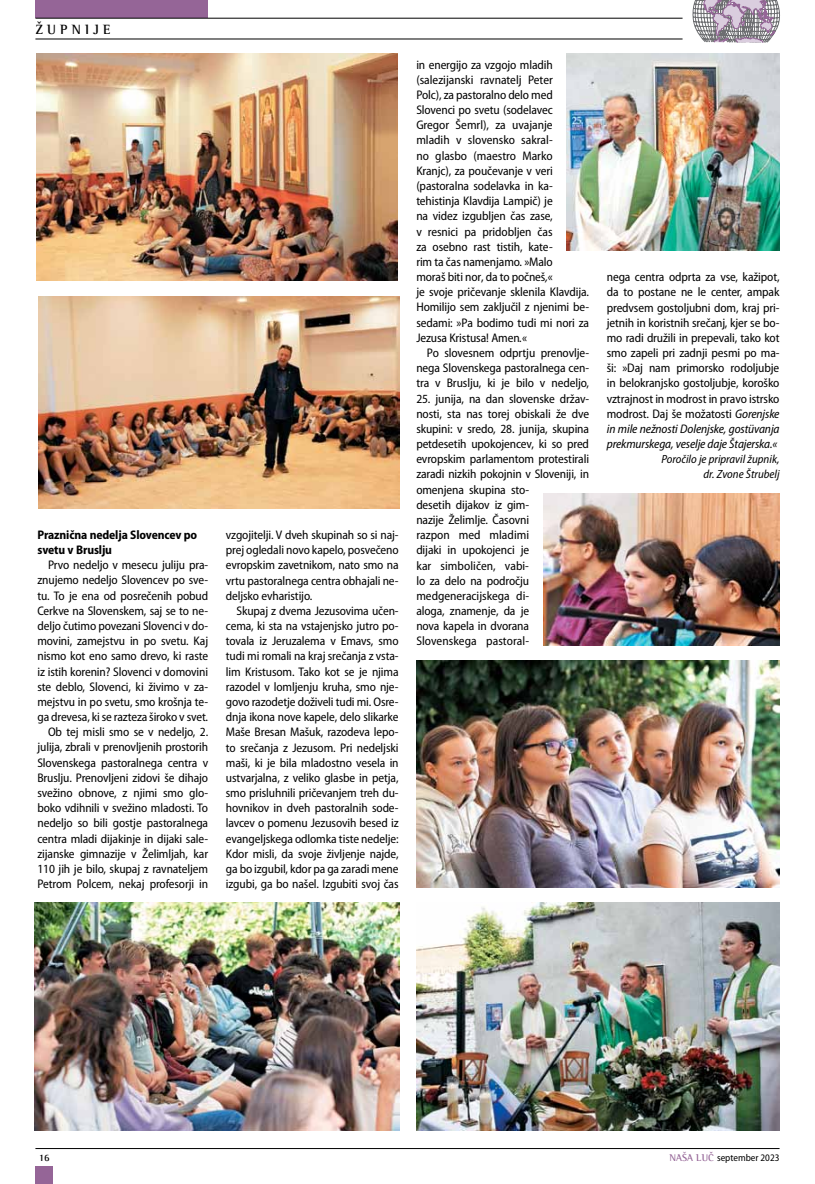
<style>
.page{position:relative;width:815px;height:1184px;background:#fff}
.page>*{position:absolute;margin:0;border:0;box-sizing:border-box;transform-origin:0 0}
.t1{font:700 13.75px "Rotis SI Semi Serif";letter-spacing:.3em;color:#000}
.t2{font:semi-condensed 12.5px/15.1px "Myriad Pro";letter-spacing:-.01em;color:#000;text-align:justify}
.t3{font:700 semi-condensed 12.5px/15.1px "Myriad Pro";letter-spacing:-.01em;color:#000}
.t4{font:italic semi-condensed 11.88px/15.1px "Myriad Pro";color:#000;text-align:right}
.t5{font:semi-condensed 10px "Myriad Pro";color:#000}
.t6{font:700 10px "Rotis SI Semi Serif";color:#000}
.s1{font-style:italic}
.s2{font-family:"Rotis SI Semi Serif";font-weight:700;font-stretch:normal;color:#956597}
</style>
<div class="page">
<hr style="left:35px;top:1148px;width:745px;height:1px;background:#000">
<div style="left:35px;top:0;width:173px;height:18px;background:#956597"></div>
<div style="left:35px;top:1166px;width:18px;height:17px;background:#956597"></div>
<hr style="left:35px;top:39px;width:648px;height:1px;background:#000">
<hr style="left:35px;top:18px;width:648px;height:1px;background:#000">
<svg style="left:692px;top:0;width:88px;height:43px;background:#b0a6b3"></svg>
<img style="left:36px;top:53px;width:362px;height:228px">
<img style="left:38px;top:296px;width:361px;height:212px">
<img style="left:567px;top:53px;width:213px;height:197px">
<img style="left:543px;top:493px;width:237px;height:152px">
<img style="left:34px;top:903px;width:365px;height:227px">
<img style="left:416px;top:660px;width:364px;height:228px">
<img style="left:416px;top:903px;width:364px;height:227px">
<p class="t1" style="left:35px;top:21px;width:77px">ŽUPNIJE</p>
<p class="t3" style="left:37px;top:527px;width:161px">Praznična nedelja Slovencev po svetu v Bruslju</p>
<p class="t2" style="left:37px;top:558px;width:172px;text-align:right">Prvo nedeljo v mesecu juliju pra&shy;znujemo nedeljo Slovencev po sve&shy;tu. To je ena od posrečenih pobud Cerkve na Slovenskem, saj se to ne&shy;deljo čutimo povezani Slovenci v do&shy;movini, zamejstvu in po svetu. Kaj nismo kot eno samo drevo, ki raste iz istih korenin? Slovenci v domovini ste deblo, Slovenci, ki živimo v za&shy;mejstvu in po svetu, smo krošnja te&shy;ga drevesa, ki se razteza široko v svet.<br>Ob tej misli smo se v nedeljo, 2. julija, zbrali v prenovljenih prostorih Slovenskega pastoralnega centra v Bruslju. Prenovljeni zidovi še dihajo svežino obnove, z njimi smo glo&shy;boko vdihnili v svežino mladosti. To nedeljo so bili gostje pastoralnega centra mladi dijakinje in dijaki sale&shy;zijanske gimnazije v Želimljah, kar 110 jih je bilo, skupaj z ravnateljem Petrom Polcem, nekaj profesorji in</p>
<p class="t2" style="left:226px;top:527px;width:174px">vzgojitelji. V dveh skupinah so si naj&shy;prej ogledali novo kapelo, posvečeno evropskim zavetnikom, nato smo na vrtu pastoralnega centra obhajali ne&shy;deljsko evharistijo.</p>
<p class="t2" style="left:226px;top:603px;width:174px;text-indent:11px">Skupaj z dvema Jezusovima učen&shy;cema, ki sta na vstajenjsko jutro po&shy;tovala iz Jeruzalema v Emavs, smo tudi mi romali na kraj srečanja z vsta&shy;lim Kristusom. Tako kot se je njima razodel v lomljenju kruha, smo nje&shy;govo razodetje doživeli tudi mi. Osre&shy;dnja ikona nove kapele, delo slikarke Maše Bresan Mašuk, razodeva lepo&shy;to srečanja z Jezusom. Pri nedeljski maši, ki je bila mladostno vesela in ustvarjalna, z veliko glasbe in petja, smo prisluhnili pričevanjem treh du&shy;hovnikov in dveh pastoralnih sode&shy;lavcev o pomenu Jezusovih besed iz evangeljskega odlomka tiste nedelje:<br>Kdor misli, da svoje življenje najde, ga bo izgubil, kdor pa ga zaradi mene izgubi, ga bo našel. Izgubiti svoj čas</p>
<p class="t2" style="left:416px;top:57px;width:174px;text-align:left">in energijo za vzgojo mladih (salezijanski ravnatelj Peter<br>Polc), za pastoralno delo med<br>Slovenci po svetu (sodelavec<br>Gregor Šemrl), za uvajanje mladih v slovensko sakral-<br>no glasbo (maestro Marko<br>Kranjc), za poučevanje v veri (pastoralna sodelavka in ka&shy;tehistinja Klavdija Lampič) je<br>na videz izgubljen čas zase,<br>v resnici pa pridobljen čas<br>za osebno rast tistih, kate-<br>rim ta čas namenjamo. »Malo<br>moraš biti nor, da to počneš<span class="s1">,</span>«<br>je svoje pričevanje sklenila Klavdija.<br>Homilijo sem zaključil z njenimi be&shy;sedami: »Pa bodimo tudi mi nori za<br>Jezusa Kristusa! Amen<span class="s1">.</span>«</p>
<p class="t2" style="left:416px;top:345px;width:174px;text-indent:11px">Po slovesnem odprtju prenovlje&shy;nega Slovenskega pastoralnega cen&shy;tra v Bruslju, ki je bilo v nedeljo,</p>
<p class="t2" style="left:416px;top:391px;width:174px;text-align:left">25. junija, na dan slovenske držav&shy;nosti, sta nas torej obiskali že dve skupini: v sredo, 28. junija, skupina petdesetih upokojencev, ki so pred evropskim parlamentom protestirali zaradi nizkih pokojnin v Sloveniji, in omenjena skupina sto-<br>desetih dijakov iz gim-<br>nazije Želimlje. Časovni<br>razpon med mladimi<br>dijaki in upokojenci je<br>kar simboličen, vabi-<br>lo za delo na področju medgeneracijskega di-<br>aloga, znamenje, da je<br>nova kapela in dvorana<br>Slovenskega pastoral-</p>
<p class="t2" style="left:607px;top:270px;width:174px">nega centra odprta za vse, kažipot, da to postane ne le center, ampak predvsem gostoljubni dom, kraj pri&shy;jetnih in koristnih srečanj, kjer se bo&shy;mo radi družili in prepevali, tako kot smo zapeli pri zadnji pesmi po ma&shy;ši: »Daj nam primorsko rodoljubje in belokranjsko gostoljubje, koroško vztrajnost in modrost in pravo istrsko modrost. Daj še možatosti <span class="s1">Gorenjske in mile nežnosti Dolenjske, gostüvanja prekmurskega, veselje daje Štajerska.«</span></p>
<p class="t4" style="left:661px;top:452px;width:120px">Poročilo je pripravil župnik, dr. Zvone Štrubelj</p>
<p class="t6" style="left:39px;top:1151px;width:13px">16</p>
<p class="t5" style="left:670px;top:1152px;width:111px"><span class="s2">NAŠA LUČ</span> september 2023</p>
</div>
